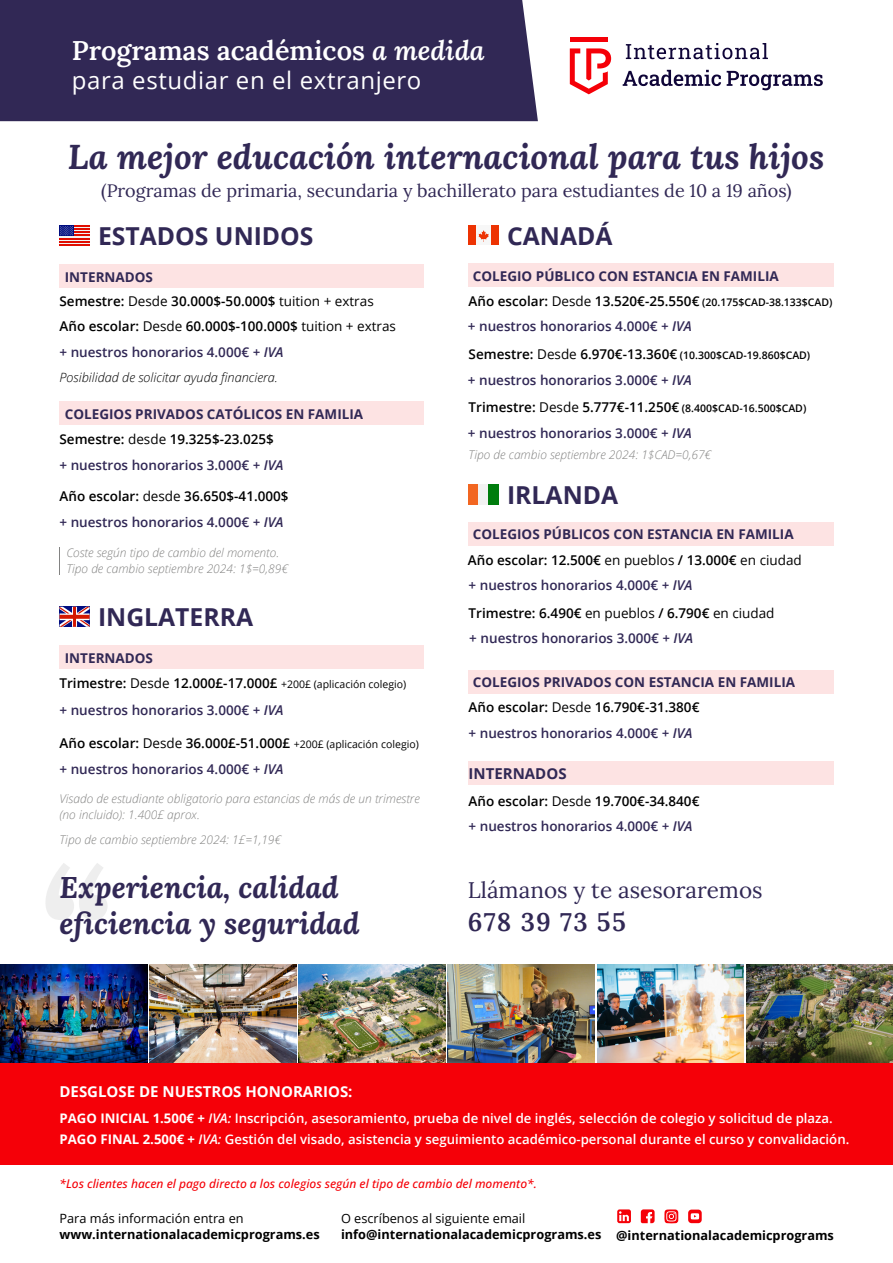
<style>
.page{position:relative;width:893px;height:1263px;background:#fff}
.page>*{position:absolute;margin:0;border:0;box-sizing:border-box;transform-origin:0 0}
.t1{font:italic 700 176.4px "Lora";color:#eee}
.t2{font:italic 700 34.5px "Lora";color:#312855}
.t3{font:italic 700 30px/36px "Lora";color:#312855}
.t4{font:600 27px "Lora";color:#fff}
.t5{font:600 25.5px "Lora";letter-spacing:.05em;color:#312855}
.t6{font:700 24.75px "Open Sans";color:#312855}
.t7{font:24px "Open Sans";letter-spacing:.025em;color:#fff}
.t8{font:22.5px "Lora";color:#312855}
.t9{font:18px "Lora";color:#312855}
.t10{font:700 15px "Open Sans";color:#fff}
.t11{font:700 15px "Open Sans";color:#312855}
.t12{font:600 13.5px/25.3px "Open Sans";color:#000}
.t13{font:600 13.5px "Open Sans";color:#312855}
.t14{font:700 13.5px/24.3px "Open Sans";color:#312855}
.t15{font:600 13.2px "Open Sans";color:#fff}
.t16{font:700 12.75px "Open Sans";color:#000}
.t17{font:12.75px "Open Sans";color:#000}
.t18{font:italic 300 12.75px "Open Sans";color:#000}
.t19{font:italic 300 12px/16.5px "Open Sans";color:#838382}
.t20{font:italic 500 12px "Open Sans";color:#f50008}
.s1{font-style:italic}
.s2{font-weight:400}
.s3{font-weight:700;color:#312855}
.s4{font-weight:400;font-size:10.5px}
.s5{font-weight:600;color:#000}
.s6{font-weight:400;color:#000}
.s7{font-weight:600;font-size:10.5px;color:#000}
.s8{font-size:10.5px}
.s9{font-weight:700}
</style>
<div class="page">
<div style="left:60px;top:645px;width:364px;height:24px;background:#fde3e3"></div>
<img style="left:0;top:964px;width:147px;height:99px">
<img style="left:149px;top:964px;width:147px;height:99px">
<img style="left:299px;top:964px;width:146px;height:99px">
<img style="left:448px;top:964px;width:147px;height:99px">
<img style="left:597px;top:964px;width:147px;height:99px">
<img style="left:746px;top:964px;width:147px;height:99px">
<div style="left:0;top:1063px;width:893px;height:101px;background:#f50008"></div>
<svg style="left:626px;top:43px;width:142px;height:16px"></svg>
<svg style="left:623px;top:70px;width:98px;height:16px"></svg>
<svg style="left:727px;top:71px;width:96px;height:19px"></svg>
<div style="left:570px;top:37px;width:38px;height:5px;background:#f50008"></div>
<svg style="left:570px;top:48px;width:41px;height:46px"></svg>
<div style="left:0;top:0;width:538px;height:121px;background:#312855"></div>
<svg style="left:60px;top:607px;width:30px;height:20px"></svg>
<div style="left:60px;top:264px;width:364px;height:23px;background:#fde3e3"></div>
<div style="left:60px;top:402px;width:364px;height:23px;background:#fde3e3"></div>
<div style="left:468px;top:761px;width:365px;height:24px;background:#fde3e3"></div>
<div style="left:469px;top:484px;width:10px;height:21px;background:#f26621"></div>
<div style="left:479px;top:484px;width:10px;height:21px;background:#f2f2f2"></div>
<div style="left:489px;top:484px;width:10px;height:21px;background:#007d0d"></div>
<div style="left:468px;top:522px;width:365px;height:24px;background:#fde3e3"></div>
<div style="left:468px;top:670px;width:365px;height:24px;background:#fde3e3"></div>
<hr style="left:60px;top:239px;width:30px;height:2px;background:#f2f2f2">
<hr style="left:60px;top:236px;width:30px;height:2px;background:#f2f2f2">
<hr style="left:60px;top:242px;width:30px;height:2px;background:#f2f2f2">
<hr style="left:60px;top:241px;width:30px;height:1px;background:#e00d00">
<hr style="left:60px;top:238px;width:30px;height:1px;background:#e00d00">
<hr style="left:60px;top:244px;width:30px;height:1px;background:#e00d00">
<svg style="left:60px;top:225px;width:30px;height:11px"></svg>
<div style="left:468px;top:264px;width:365px;height:23px;background:#fde3e3"></div>
<div style="left:476px;top:225px;width:15px;height:20px;background:#f7f7f7"></div>
<div style="left:491px;top:225px;width:8px;height:20px;background:#ed3303"></div>
<div style="left:469px;top:225px;width:7px;height:20px;background:#ed3303"></div>
<svg style="left:478px;top:230px;width:11px;height:12px"></svg>
<svg style="left:688px;top:1209px;width:14px;height:14px"></svg>
<svg style="left:617px;top:1209px;width:14px;height:14px"></svg>
<svg style="left:664px;top:1209px;width:14px;height:14px"></svg>
<svg style="left:641px;top:1209px;width:14px;height:14px"></svg>
<h3 class="t4" style="left:72px;top:30px;width:414px">Programas académicos <span class="s1">a medida</span></h3>
<h3 class="t7" style="left:72px;top:64px;width:351px">para estudiar en el extranjero</h3>
<h2 class="t2" style="left:68px;top:133px;width:758px">La mejor educación internacional para tus hijos</h2>
<h3 class="t9" style="left:101px;top:177px;width:692px">(Programas de primaria, secundaria y bachillerato para estudiantes de 10 a 19 años)</h3>
<h3 class="t6" style="left:98px;top:218px;width:217px">ESTADOS UNIDOS</h3>
<p class="t14" style="left:65px;top:264px;width:90px">INTERNADOS</p>
<p class="t12" style="left:60px;top:288px;width:316px">Semestre: <span class="s2">Desde</span> 30.000$-50.000$ <span class="s2">tuition + extras</span></p>
<p class="t12" style="left:60px;top:314px;width:338px">Año escolar: <span class="s2">Desde</span> 60.000$-100.000$ <span class="s2">tuition + extras</span></p>
<p class="t13" style="left:59px;top:343px;width:225px">+ nuestros honorarios 4.000€ <span class="s1">+ IVA</span></p>
<p class="t18" style="left:60px;top:368px;width:220px">Posibilidad de solicitar ayuda financiera.</p>
<p class="t14" style="left:65px;top:402px;width:300px">COLEGIOS PRIVADOS CATÓLICOS EN FAMILIA</p>
<p class="t12" style="left:60px;top:427px;width:216px">Semestre: <span class="s2">desde</span> 19.325$-23.025$</p>
<p class="t13" style="left:59px;top:456px;width:225px">+ nuestros honorarios 3.000€ <span class="s1">+ IVA</span></p>
<p class="t12" style="left:60px;top:483px;width:231px">Año escolar: <span class="s2">desde</span> 36.650$-41.000$</p>
<p class="t13" style="left:59px;top:513px;width:225px">+ nuestros honorarios 4.000€ <span class="s1">+ IVA</span></p>
<p class="t19" style="left:66px;top:544px;width:223px">Coste según tipo de cambio del momento.<br>Tipo de cambio septiembre 2024: 1$=0,89€</p>
<h3 class="t6" style="left:98px;top:600px;width:157px">INGLATERRA</h3>
<p class="t12" style="left:60px;top:645px;width:348px;text-indent:5px"><span class="s3">INTERNADOS<br></span>Trimestre: <span class="s2">Desde</span> 12.000£-17.000£ <span class="s4">+200£ (aplicación colegio)</span></p>
<p class="t13" style="left:60px;top:701px;width:225px">+ nuestros honorarios 3.000€ <span class="s1">+ IVA</span></p>
<p class="t12" style="left:60px;top:730px;width:361px">Año escolar: <span class="s2">Desde</span> 36.000£-51.000£ <span class="s4">+200£ (aplicación colegio)</span></p>
<p class="t13" style="left:60px;top:760px;width:225px">+ nuestros honorarios 4.000€ <span class="s1">+ IVA</span></p>
<p class="t19" style="left:60px;top:790px;width:362px">Visado de estudiante obligatorio para estancias de más de un trimestre (no incluido): 1.400£ aprox.</p>
<p class="t19" style="left:60px;top:831px;width:223px">Tipo de cambio septiembre 2024: 1£=1,19€</p>
<h3 class="t6" style="left:507px;top:218px;width:107px">CANADÁ</h3>
<p class="t14" style="left:469px;top:264px;width:365px;text-indent:4px">COLEGIO PÚBLICO CON ESTANCIA EN FAMILIA<br><span class="s5">Año escolar:</span> <span class="s6">Desde</span> <span class="s5">13.520€-25.550€</span> <span class="s7">(20.175$CAD-38.133$CAD)</span></p>
<p class="t13" style="left:468px;top:317px;width:225px">+ nuestros honorarios 4.000€ <span class="s1">+ IVA</span></p>
<p class="t12" style="left:469px;top:341px;width:343px">Semestre: <span class="s2">Desde</span> 6.970€-13.360€ <span class="s8">(10.300$CAD-19.860$CAD)</span></p>
<p class="t13" style="left:468px;top:370px;width:225px">+ nuestros honorarios 3.000€ <span class="s1">+ IVA</span></p>
<p class="t12" style="left:469px;top:394px;width:339px">Trimestre: <span class="s2">Desde</span> 5.777€-11.250€ <span class="s8">(8.400$CAD-16.500$CAD)</span></p>
<p class="t13" style="left:468px;top:424px;width:225px">+ nuestros honorarios 3.000€ <span class="s1">+ IVA</span></p>
<p class="t19" style="left:469px;top:446px;width:244px">Tipo de cambio septiembre 2024: 1$CAD=0,67€</p>
<h3 class="t6" style="left:507px;top:478px;width:113px">IRLANDA</h3>
<p class="t14" style="left:473px;top:522px;width:322px">COLEGIOS PÚBLICOS CON ESTANCIA EN FAMILIA</p>
<p class="t12" style="left:468px;top:547px;width:335px">Año escolar: 12.500€ <span class="s2">en pueblos</span> / 13.000€ <span class="s2">en ciudad</span></p>
<p class="t13" style="left:469px;top:576px;width:225px">+ nuestros honorarios 4.000€ <span class="s1">+ IVA</span></p>
<p class="t12" style="left:469px;top:600px;width:307px">Trimestre: 6.490€ <span class="s2">en pueblos</span> / 6.790€ <span class="s2">en ciudad</span></p>
<p class="t13" style="left:469px;top:629px;width:225px">+ nuestros honorarios 3.000€ <span class="s1">+ IVA</span></p>
<p class="t14" style="left:473px;top:670px;width:324px">COLEGIOS PRIVADOS CON ESTANCIA EN FAMILIA</p>
<p class="t12" style="left:469px;top:694px;width:232px">Año escolar: <span class="s2">Desde</span> 16.790€-31.380€</p>
<p class="t13" style="left:469px;top:724px;width:225px">+ nuestros honorarios 4.000€ <span class="s1">+ IVA</span></p>
<p class="t11" style="left:469px;top:763px;width:99px">INTERNADOS</p>
<p class="t12" style="left:469px;top:788px;width:232px">Año escolar: <span class="s2">Desde</span> 19.700€-34.840€</p>
<p class="t13" style="left:469px;top:817px;width:225px">+ nuestros honorarios 4.000€ <span class="s1">+ IVA</span></p>
<h1 class="t1" style="left:36px;top:813px;width:75px">“</h1>
<h3 class="t3" style="left:60px;top:869px;width:302px">Experiencia, calidad eficiencia y seguridad</h3>
<h3 class="t8" style="left:468px;top:873px;width:296px">Llámanos y te asesoraremos</h3>
<h3 class="t5" style="left:468px;top:902px;width:159px">678 39 73 55</h3>
<p class="t10" style="left:60px;top:1081px;width:295px">DESGLOSE DE NUESTROS HONORARIOS:</p>
<p class="t15" style="left:60px;top:1130px;width:791px"><span class="s9">PAGO FINAL 2.500€ +</span> <span class="s1">IVA:</span> Gestión del visado, asistencia y seguimiento académico-personal durante el curso y convalidación.</p>
<p class="t20" style="left:60px;top:1175px;width:479px">*Los clientes hacen el pago directo a los colegios según el tipo de cambio del momento*.</p>
<p class="t17" style="left:341px;top:1209px;width:186px">O escríbenos al siguiente email</p>
<p class="t16" style="left:341px;top:1225px;width:494px">info@internationalacademicprograms.es @internationalacademicprograms</p>
<p class="t15" style="left:60px;top:1109px;width:775px"><span class="s9">PAGO INICIAL 1.500€ +</span> <span class="s1">IVA:</span> Inscripción, asesoramiento, prueba de nivel de inglés, selección de colegio y solicitud de plaza.</p>
<p class="t17" style="left:60px;top:1209px;width:186px">Para más información entra en</p>
<p class="t16" style="left:60px;top:1225px;width:262px">www.internationalacademicprograms.es</p>
</div>
